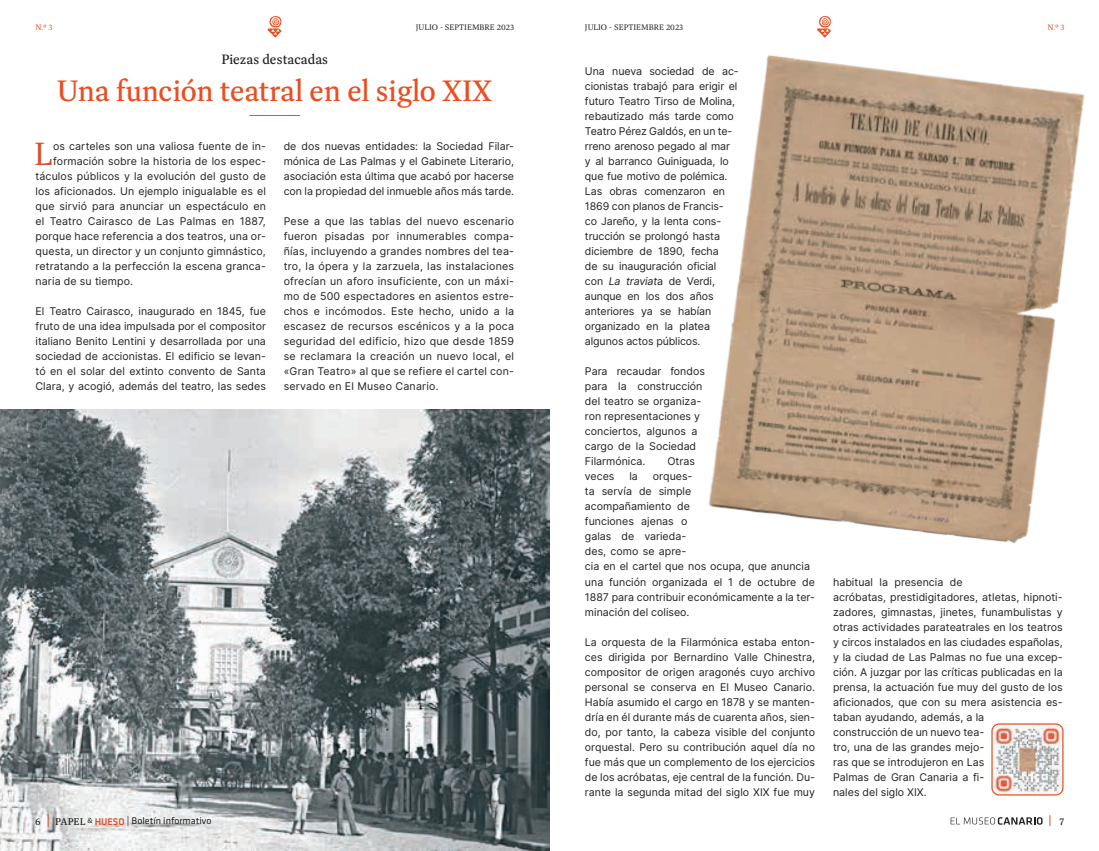
<style>
.page{position:relative;width:1099px;height:851px;background:#fff}
.page>*{position:absolute;margin:0;border:0;box-sizing:border-box;transform-origin:0 0}
.t1{font:32.62px "Dashiell Text";color:#d74f2b}
.t2{font:500 30px "Dashiell Text";letter-spacing:-.01em;color:#e84f22}
.t3{font:500 13.75px "Dashiell Text";color:#231f20}
.t4{font:10.62px/15px "Inter";color:#231f20;text-align:justify}
.t5{font:10px "Klavika";color:#231f20}
.t6{font:500 10px "Dashiell Text";color:#231f20}
.t7{font:8.12px "Dashiell Text";color:#231f20}
.t8{font:8.12px "Dashiell Text";color:#e84f22}
.s1{font-style:italic}
.s2{font-family:"Dashiell Text";font-weight:500}
.s3{font-family:"Dashiell Text";font-weight:500;font-size:7.5px}
.s4{font-family:"Klavika Basic";font-weight:500;color:#d74f2b}
</style>
<div class="page">
<img style="left:0;top:409px;width:549px;height:441px">
<svg style="left:817px;top:16px;width:14px;height:21px"></svg>
<svg style="left:267px;top:16px;width:15px;height:21px"></svg>
<svg style="left:48px;top:814px;width:1px;height:13px"></svg>
<svg style="left:950px;top:817px;width:92px;height:7px"></svg>
<hr style="left:249px;top:115px;width:51px;height:1px;background:#e84f22">
<img style="left:992px;top:724px;width:70px;height:70px">
<div style="left:991px;top:723px;width:72px;height:72px;border:1px solid #e84f22;border-radius:7px"></div>
<img style="left:708px;top:55px;width:377px;height:488px">
<p class="t8" style="left:35px;top:22px;width:18px">N.º 3</p>
<p class="t7" style="left:416px;top:22px;width:100px">JULIO - SEPTIEMBRE 2023</p>
<p class="t7" style="left:585px;top:22px;width:100px">JULIO - SEPTIEMBRE 2023</p>
<p class="t8" style="left:1047px;top:22px;width:18px">N.º 3</p>
<p class="t3" style="left:221px;top:51px;width:108px">Piezas destacadas</p>
<h2 class="t2" style="left:57px;top:73px;width:437px">Una función teatral en el siglo XIX</h2>
<h1 class="t1" style="left:34px;top:134px;width:20px">L</h1>
<p class="t4" style="left:53px;top:138px;width:214px">os carteles son una valiosa fuente de in-</p>
<p class="t4" style="left:53px;top:153px;width:214px">formación sobre la historia de los espec-</p>
<p class="t4" style="left:36px;top:168px;width:232px">táculos públicos y la evolución del gusto de</p>
<p class="t4" style="left:36px;top:183px;width:232px">los aficionados. Un ejemplo inigualable es el</p>
<p class="t4" style="left:36px;top:198px;width:232px">que sirvió para anunciar un espectáculo en</p>
<p class="t4" style="left:36px;top:213px;width:232px">el Teatro Cairasco de Las Palmas en 1887,</p>
<p class="t4" style="left:36px;top:228px;width:232px">porque hace referencia a dos teatros, una or-</p>
<p class="t4" style="left:36px;top:243px;width:232px">questa, un director y un conjunto gimnástico,</p>
<p class="t4" style="left:36px;top:258px;width:232px">retratando a la perfección la escena granca-</p>
<p class="t4" style="left:36px;top:273px;width:99px">naria de su tiempo.</p>
<p class="t4" style="left:36px;top:303px;width:232px">El Teatro Cairasco, inaugurado en 1845, fue fruto de una idea impulsada por el compositor italiano Benito Lentini y desarrollada por una sociedad de accionistas. El edificio se levan&shy;tó en el solar del extinto convento de Santa Clara, y acogió, además del teatro, las sedes</p>
<p class="t4" style="left:284px;top:138px;width:232px">de dos nuevas entidades: la Sociedad Filar&shy;mónica de Las Palmas y el Gabinete Literario, asociación esta última que acabó por hacerse con la propiedad del inmueble años más tarde.</p>
<p class="t4" style="left:284px;top:213px;width:232px">Pese a que las tablas del nuevo escenario fueron pisadas por innumerables compa&shy;ñías, incluyendo a grandes nombres del tea&shy;tro, la ópera y la zarzuela, las instalaciones ofrecían un aforo insuficiente, con un máxi&shy;mo de 500 espectadores en asientos estre&shy;chos e incómodos. Este hecho, unido a la escasez de recursos escénicos y a la poca seguridad del edificio, hizo que desde 1859 se reclamara la creación un nuevo local, el «Gran Teatro» al que se refiere el cartel con&shy;servado en El Museo Canario.</p>
<p class="t4" style="left:585px;top:63px;width:155px;text-align:left">Una nueva sociedad de ac&shy;cionistas trabajó para erigir el futuro Teatro Tirso de Molina, rebautizado más tarde como<br>Teatro Pérez Galdós, en un te&shy;rreno arenoso pegado al mar<br>y al barranco Guiniguada, lo que fue motivo de polémica.<br>Las obras comenzaron en<br>1869 con planos de Francis-<br>co Jareño, y la lenta cons&shy;trucción se prolongó hasta diciembre de 1890, fecha<br>de su inauguración oficial<br>con <span class="s1">La traviat</span>a de Verdi, aunque en los dos años anteriores ya se habían organizado en la platea algunos actos públicos.</p>
<p class="t4" style="left:585px;top:363px;width:122px;text-align:left">Para recaudar fondos para la construcción del teatro se organiza&shy;ron representaciones y conciertos, algunos a cargo de la Sociedad<br>Filarmónica.</p>
<p class="t4" style="left:667px;top:453px;width:29px">Otras</p>
<p class="t4" style="left:585px;top:468px;width:31px">veces</p>
<p class="t4" style="left:629px;top:468px;width:10px">la</p>
<p class="t4" style="left:585px;top:468px;width:231px;text-align:left;text-indent:68px">orques-<br>ta servía de simple<br>acompañamiento de<br>funciones ajenas o<br>galas de varieda-<br>des, como se apre-<br>cia en el cartel que nos ocupa, que anuncia una función organizada el 1 de octubre de<br>1887 para contribuir económicamente a la ter&shy;minación del coliseo.</p>
<p class="t4" style="left:585px;top:633px;width:232px">La orquesta de la Filarmónica estaba enton&shy;ces dirigida por Bernardino Valle Chinestra, compositor de origen aragonés cuyo archivo personal se conserva en El Museo Canario.<br>Había asumido el cargo en 1878 y se manten&shy;dría en él durante más de cuarenta años, sien&shy;do, por tanto, la cabeza visible del conjunto orquestal. Pero su contribución aquel día no fue más que un complemento de los ejercicios de los acróbatas, eje central de la función. Du&shy;rante la segunda mitad del siglo XIX fue muy</p>
<p class="t4" style="left:833px;top:574px;width:231px;text-align:left">habitual la presencia de<br>acróbatas, prestidigitadores, atletas, hipnoti&shy;zadores, gimnastas, jinetes, funambulistas y otras actividades parateatrales en los teatros y circos instalados en las ciudades españolas, y la ciudad de Las Palmas no fue una excep&shy;ción. A juzgar por las críticas publicadas en la prensa, la actuación fue muy del gusto de los aficionados, que con su mera asistencia es&shy;taban ayudando, además, a la<br>construcción de un nuevo tea-<br>tro, una de las grandes mejo-<br>ras que se introdujeron en Las<br>Palmas de Gran Canaria a fi-<br>nales del siglo XIX.</p>
<p class="t6" style="left:35px;top:814px;width:7px">6</p>
<p class="t5" style="left:55px;top:815px;width:158px"><span class="s2">PAPEL</span> <span class="s3">&amp;</span> <span class="s4">HUESO</span> | Boletín informativo</p>
<p class="t6" style="left:1059px;top:814px;width:6px">7</p>
</div>
